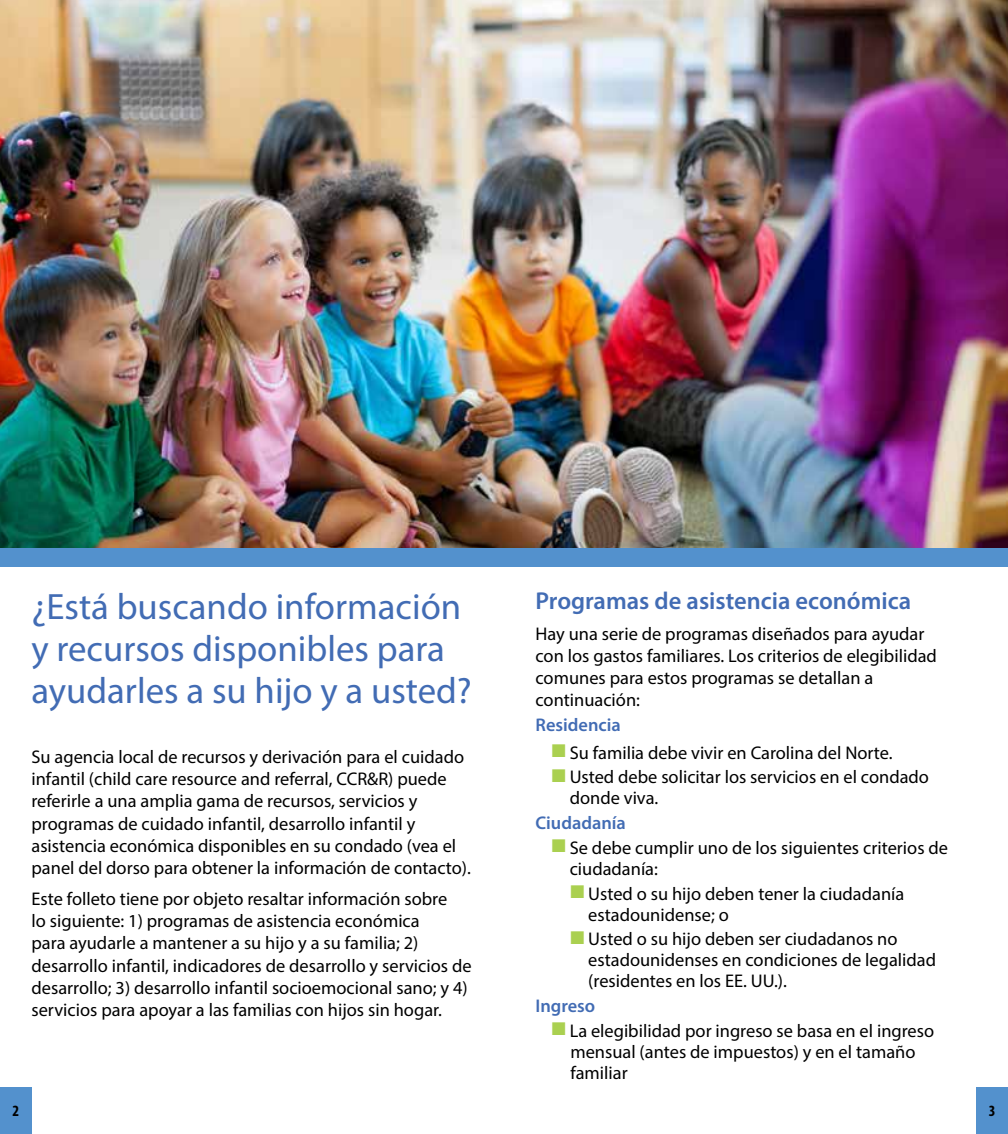
<style>
.page{position:relative;width:1008px;height:1134px;background:#fff}
.page>*{position:absolute;margin:0;border:0;box-sizing:border-box;transform-origin:0 0}
.t1{font:36.75px/42px "Myriad Pro";color:#426cb4}
.t2{font:600 24.5px "Myriad Pro";color:#426cb4}
.t3{font:18.38px/22.2px "Myriad Pro";color:#000}
.t4{font:600 18.38px "Myriad Pro";color:#426cb4}
.t5{font:700 condensed 15.75px "Myriad Pro";color:#000}
.s1{color:#aad050}
</style>
<div class="page">
<div style="left:0;top:1087px;width:32px;height:47px;background:#5391cd"></div>
<div style="left:976px;top:1087px;width:32px;height:47px;background:#5391cd"></div>
<img style="left:0;top:0;width:1008px;height:549px">
<div style="left:0;top:549px;width:1008px;height:18px;background:#5391cd"></div>
<h1 class="t1" style="left:32px;top:585px;width:442px">¿Está buscando información y recursos disponibles para ayudarles a su hijo y a usted?</h1>
<p class="t3" style="left:32px;top:745px;width:441px">Su agencia local de recursos y derivación para el cuidado infantil (child care resource and referral, CCR&amp;R) puede referirle a una amplia gama de recursos, servicios y programas de cuidado infantil, desarrollo infantil y asistencia económica disponibles en su condado (vea el panel del dorso para obtener la información de contacto).</p>
<p class="t3" style="left:32px;top:887px;width:442px">Este folleto tiene por objeto resaltar información sobre<br>lo siguiente: 1) programas de asistencia económica<br>para ayudarle a mantener a su hijo y a su familia; 2) desarrollo infantil, indicadores de desarrollo y servicios de desarrollo; 3) desarrollo infantil socioemocional sano; y 4) servicios para apoyar a las familias con hijos sin hogar.</p>
<h2 class="t2" style="left:536px;top:586px;width:377px">Programas de asistencia económica</h2>
<p class="t3" style="left:536px;top:622px;width:403px">Hay una serie de programas diseñados para ayudar con los gastos familiares. Los criterios de elegibilidad comunes para estos programas se detallan a continuación:</p>
<p class="t4" style="left:536px;top:713px;width:87px">Residencia</p>
<p class="t3" style="left:552px;top:741px;width:342px"><span class="s1">■</span> Su familia debe vivir en Carolina del Norte.</p>
<p class="t3" style="left:570px;top:766px;width:361px;line-height:21px;text-indent:-18px"><span class="s1">■</span> Usted debe solicitar los servicios en el condado donde viva.</p>
<p class="t4" style="left:535px;top:811px;width:92px">Ciudadanía</p>
<p class="t3" style="left:570px;top:837px;width:380px;line-height:21px;text-indent:-18px"><span class="s1">■</span> Se debe cumplir uno de los siguientes criterios de ciudadanía:</p>
<p class="t3" style="left:588px;top:883px;width:318px;line-height:21px;text-indent:-18px"><span class="s1">■</span> Usted o su hijo deben tener la ciudadanía estadounidense; o</p>
<p class="t3" style="left:588px;top:929px;width:349px;line-height:21px;text-indent:-18px"><span class="s1">■</span> Usted o su hijo deben ser ciudadanos no estadounidenses en condiciones de legalidad (residentes en los EE. UU.).</p>
<p class="t4" style="left:535px;top:994px;width:61px">Ingreso</p>
<p class="t3" style="left:570px;top:1020px;width:365px;line-height:21px;text-indent:-19px"><span class="s1">■</span> La elegibilidad por ingreso se basa en el ingreso mensual (antes de impuestos) y en el tamaño familiar</p>
<p class="t5" style="left:12px;top:1101px;width:8px">2</p>
<p class="t5" style="left:989px;top:1101px;width:8px">3</p>
</div>
